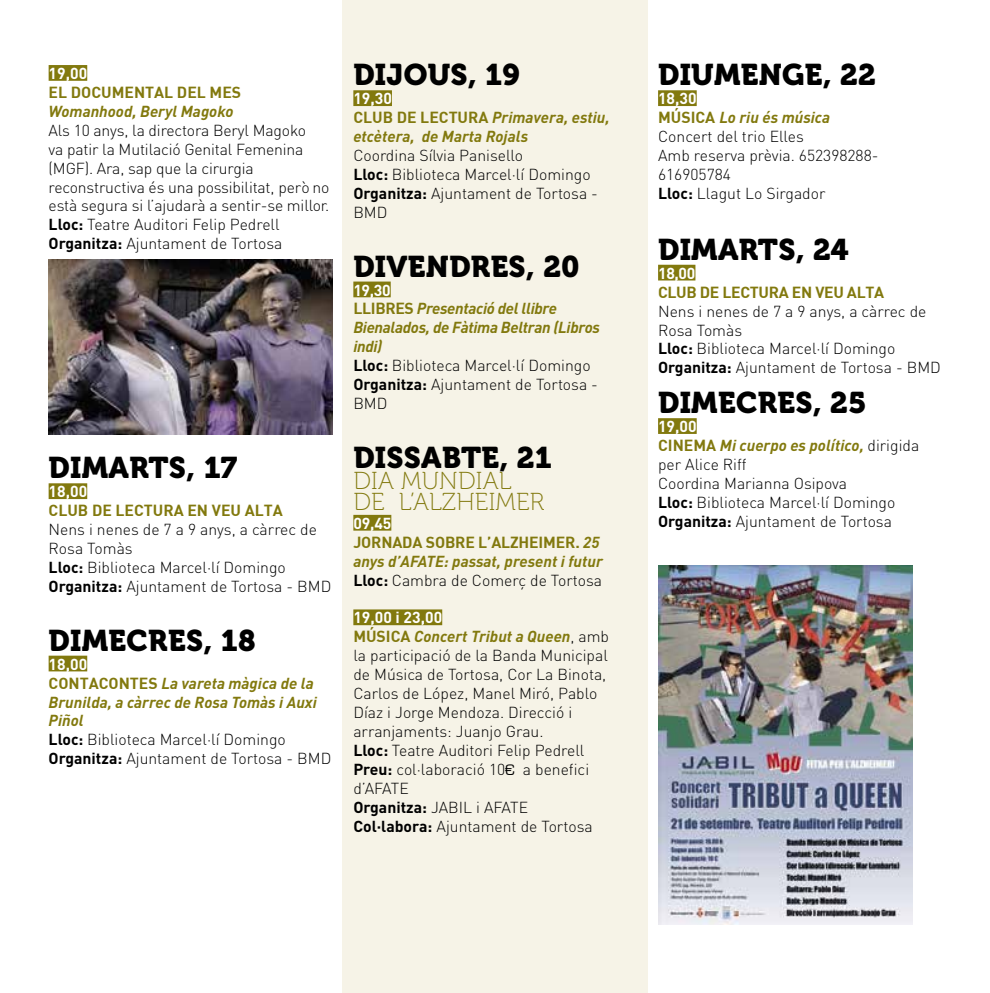
<style>
.page{position:relative;width:990px;height:993px;background:#fff}
.page>*{position:absolute;margin:0;border:0;box-sizing:border-box;transform-origin:0 0}
.t1{font:29.75px "Museo 900";letter-spacing:.01em;color:#000}
.t2{font:24.5px/21px "Museo 100";letter-spacing:.01em;color:#82790e}
.t3{font:300 15.75px/18.9px "DIN";color:#000}
.t4{font:italic 700 15.75px/18.9px "DIN";color:#82790e}
.t5{font:italic 700 15.75px/18.9px "DIN";letter-spacing:-.02em;color:#82790e}
.t6{font:15.75px "DIN Bold";letter-spacing:-.01em;color:#82790e}
.t7{font:700 15.75px "DIN";letter-spacing:-.005em;color:#fff}
.s1{font-weight:700}
.s2{font-style:normal;color:#fff}
.s3{font-family:"DIN Bold";font-weight:400;font-style:normal}
.s4{font-style:normal;color:#000}
.s5{font-weight:300;font-style:normal;color:#000}
.s6{font-family:"DIN";font-weight:700;font-style:italic}
.s7{font-weight:700;color:#fff}
.s8{font-family:"DIN Bold";font-weight:400;color:#82790e}
.s9{font-weight:700;font-style:italic;color:#82790e}
.s10{font-family:"Eurostile";font-weight:400}
</style>
<div class="page">
<div style="left:343px;top:0;width:305px;height:992px;background:#f6f3e7"></div>
<div style="left:49px;top:65px;width:38px;height:16px;background:#82790e"></div>
<div style="left:49px;top:483px;width:38px;height:16px;background:#82790e"></div>
<div style="left:49px;top:655px;width:38px;height:16px;background:#82790e"></div>
<img style="left:49px;top:259px;width:283px;height:175px">
<div style="left:353px;top:90px;width:39px;height:16px;background:#82790e"></div>
<div style="left:353px;top:281px;width:38px;height:16px;background:#82790e"></div>
<div style="left:353px;top:514px;width:38px;height:16px;background:#82790e"></div>
<div style="left:353px;top:609px;width:89px;height:16px;background:#82790e"></div>
<img style="left:658px;top:565px;width:254px;height:359px">
<div style="left:658px;top:90px;width:38px;height:16px;background:#82790e"></div>
<div style="left:658px;top:265px;width:37px;height:15px;background:#82790e"></div>
<div style="left:658px;top:418px;width:38px;height:16px;background:#82790e"></div>
<p class="t7" style="left:49px;top:63px;width:40px">19,00</p>
<p class="t6" style="left:49px;top:82px;width:194px">EL DOCUMENTAL DEL MES</p>
<p class="t4" style="left:49px;top:101px;width:187px">Womanhood, Beryl Magoko</p>
<p class="t3" style="left:49px;top:120px;width:282px">Als 10 anys, la directora Beryl Magoko<br>va patir la Mutilació Genital Femenina (MGF). Ara, sap que la cirurgia reconstructiva és una possibilitat, però no està segura si l’ajudarà a sentir-se millor.<br><span class="s1">Lloc:</span> Teatre Auditori Felip Pedrell <span class="s1">Organitza:</span> Ajuntament de Tortosa</p>
<h1 class="t1" style="left:49px;top:451px;width:190px">DIMARTS, 17</h1>
<p class="t7" style="left:49px;top:481px;width:40px">18,00</p>
<p class="t6" style="left:49px;top:500px;width:236px">CLUB DE LECTURA EN VEU ALTA</p>
<p class="t3" style="left:49px;top:519px;width:284px">Nens i nenes de 7 a 9 anys, a càrrec de<br>Rosa Tomàs<br><span class="s1">Lloc:</span> Biblioteca Marcel·lí Domingo<br><span class="s1">Organitza:</span> Ajuntament de Tortosa - BMD</p>
<h1 class="t1" style="left:49px;top:623px;width:209px">DIMECRES, 18</h1>
<p class="t4" style="left:49px;top:653px;width:284px"><span class="s2">18,00<br></span><span class="s3">CONTACONTES</span> La vareta màgica de la<br>Brunilda, a càrrec de Rosa Tomàs i Auxi<br>Piñol<br><span class="s4">Lloc:</span> <span class="s5">Biblioteca Marcel·lí Domingo<br></span><span class="s4">Organitza:</span> <span class="s5">Ajuntament de Tortosa - BMD</span></p>
<h1 class="t1" style="left:353px;top:58px;width:168px">DIJOUS, 19</h1>
<p class="t4" style="left:353px;top:88px;width:258px"><span class="s2">19,30<br></span><span class="s3">CLUB DE LECTURA</span> Primavera, estiu, etcètera, de Marta Rojals</p>
<p class="t3" style="left:353px;top:146px;width:246px">Coordina Sílvia Panisello<br><span class="s1">Lloc:</span> Biblioteca Marcel·lí Domingo<br><span class="s1">Organitza:</span> Ajuntament de Tortosa -<br>BMD</p>
<h1 class="t1" style="left:353px;top:249px;width:228px">DIVENDRES, 20</h1>
<p class="t5" style="left:353px;top:280px;width:248px"><span class="s2">19,30<br></span><span class="s3">LLIBRES</span> Presentació del llibre<br>Bienalados, de Fàtima Beltran (Libros indi)<br><span class="s4">Lloc:</span> <span class="s5">Biblioteca Marcel·lí Domingo<br></span><span class="s4">Organitza:</span> <span class="s5">Ajuntament de Tortosa -<br>BMD</span></p>
<h1 class="t1" style="left:353px;top:440px;width:200px">DISSABTE, 21</h1>
<h2 class="t2" style="left:353px;top:470px;width:193px">DIA MUNDIAL<br>DE L’ALZHEIMER</h2>
<p class="t7" style="left:353px;top:512px;width:39px">09,45</p>
<p class="t6" style="left:353px;top:531px;width:248px">JORNADA SOBRE L’ALZHEIMER. <span class="s6">25</span></p>
<p class="t4" style="left:353px;top:550px;width:251px">anys d’AFATE: passat, present i futur<br><span class="s4">Lloc:</span> <span class="s5">Cambra de Comerç de Tortosa</span></p>
<p class="t3" style="left:353px;top:608px;width:257px"><span class="s7">19,00 i 23,00<br></span><span class="s8">MÚSICA</span> <span class="s9">Concert Tribut a Queen</span>, amb la participació de la Banda Municipal de Música de Tortosa, Cor La Binota,<br>Carlos de López, Manel Miró, Pablo<br>Díaz i Jorge Mendoza. Direcció i arranjaments: Juanjo Grau.<br><span class="s1">Lloc:</span> Teatre Auditori Felip Pedrell<br><span class="s1">Preu:</span> col·laboració 10<span class="s10">€</span> a benefici d’AFATE<br><span class="s1">Organitza:</span> JABIL i AFATE<br><span class="s1">Col·labora:</span> Ajuntament de Tortosa</p>
<h1 class="t1" style="left:658px;top:58px;width:219px">DIUMENGE, 22</h1>
<p class="t3" style="left:658px;top:89px;width:222px"><span class="s7">18,30<br></span><span class="s8">MÚSICA</span> <span class="s9">Lo riu és música<br></span>Concert del trio Elles<br>Amb reserva prèvia. 652398288-<br>616905784<br><span class="s1">Lloc:</span> Llagut Lo Sirgador</p>
<h1 class="t1" style="left:658px;top:232px;width:192px">DIMARTS, 24</h1>
<p class="t7" style="left:658px;top:263px;width:39px">18,00</p>
<p class="t6" style="left:658px;top:281px;width:227px">CLUB DE LECTURA EN VEU ALTA</p>
<p class="t3" style="left:658px;top:301px;width:284px">Nens i nenes de 7 a 9 anys, a càrrec de<br>Rosa Tomàs<br><span class="s1">Lloc:</span> Biblioteca Marcel·lí Domingo<br><span class="s1">Organitza:</span> Ajuntament de Tortosa - BMD</p>
<h1 class="t1" style="left:658px;top:386px;width:210px">DIMECRES, 25</h1>
<p class="t3" style="left:658px;top:417px;width:263px"><span class="s7">19,00<br></span><span class="s8">CINEMA</span> <span class="s9">Mi cuerpo es político,</span> dirigida per Alice Riff<br>Coordina Marianna Osipova<br><span class="s1">Lloc:</span> Biblioteca Marcel·lí Domingo<br><span class="s1">Organitza:</span> Ajuntament de Tortosa</p>
</div>
